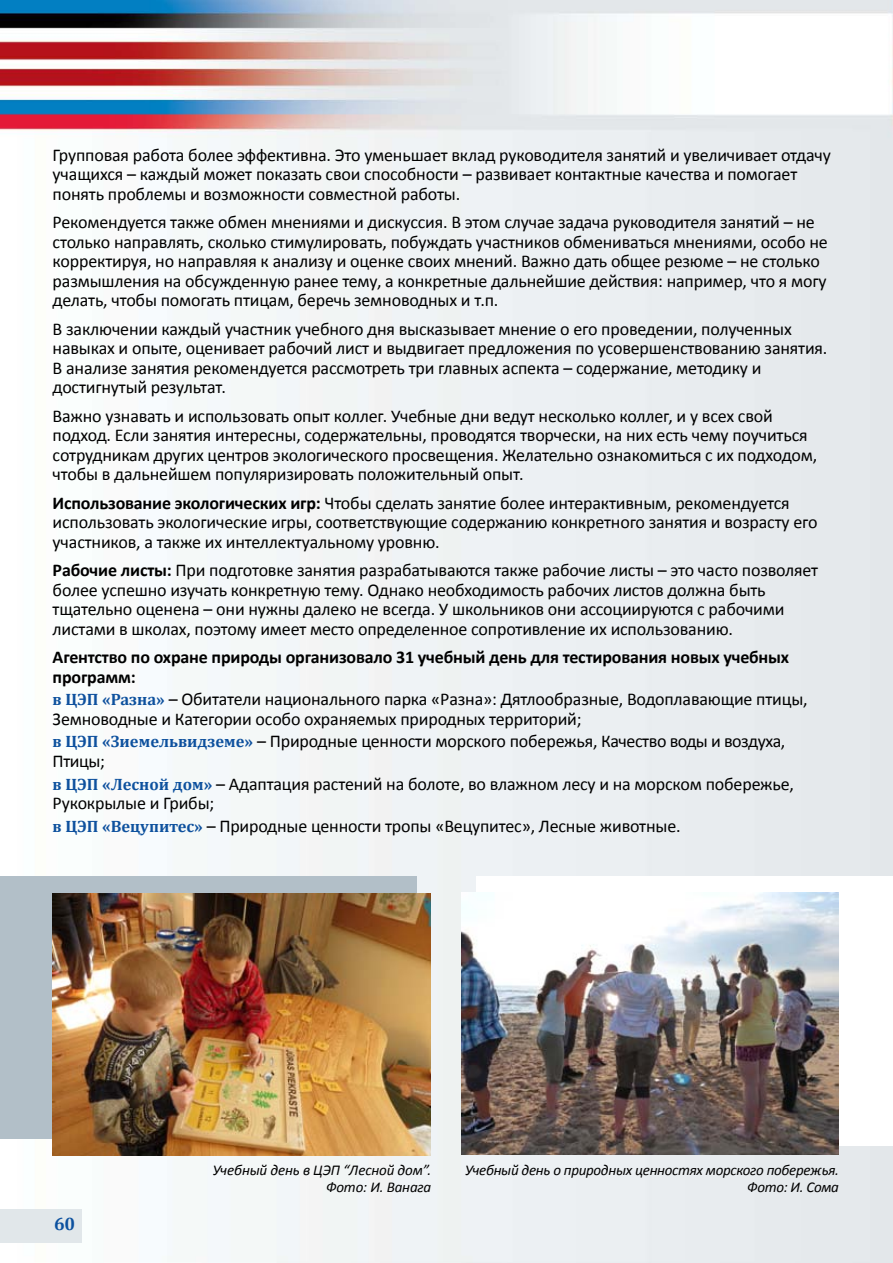
<style>
.page{position:relative;width:893px;height:1263px;background:#fff}
.page>*{position:absolute;margin:0;border:0;box-sizing:border-box;transform-origin:0 0}
.t1{font:18px/19.5px "Calibri";letter-spacing:-.01em;color:#000}
.t2{font:700 18px/19.5px "Calibri";letter-spacing:-.01em;color:#000}
.t3{font:700 18px "Cambria";color:#0c519f}
.t4{font:italic 15px/16.5px "Calibri";letter-spacing:-.02em;color:#000;text-align:right}
.s1{font-weight:700}
.s2{font-family:"Cambria";font-weight:700;font-size:16.5px;color:#0e519e}
</style>
<div class="page">
<img style="left:0;top:0;width:893px;height:1263px">
<div style="left:0;top:1209px;width:82px;height:33px;background:#e1e7ea"></div>
<div style="left:0;top:876px;width:416px;height:262px;background:#b2bfc8"></div>
<div style="left:477px;top:876px;width:416px;height:270px;background:#fff"></div>
<img style="left:53px;top:893px;width:378px;height:263px">
<img style="left:461px;top:892px;width:378px;height:262px">
<p class="t1" style="left:53px;top:145px;width:780px">Групповая работа более эффективна. Это уменьшает вклад руководителя занятий и увеличивает отдачу учащихся – каждый может показать свои способности – развивает контактные качества и помогает понять проблемы и возможности совместной работы.</p>
<p class="t1" style="left:53px;top:213px;width:777px">Рекомендуется также обмен мнениями и дискуссия. В этом случае задача руководителя занятий – не столько направлять, сколько стимулировать, побуждать участников обмениваться мнениями, особо не корректируя, но направляя к анализу и оценке своих мнений. Важно дать общее резюме – не столько размышления на обсужденную ранее тему, а конкретные дальнейшие действия: например, что я могу делать, чтобы помогать птицам, беречь земноводных и т.п.</p>
<p class="t1" style="left:53px;top:319px;width:776px">В заключении каждый участник учебного дня высказывает мнение о его проведении, полученных навыках и опыте, оценивает рабочий лист и выдвигает предложения по усовершенствованию занятия.<br>В анализе занятия рекомендуется рассмотреть три главных аспекта – содержание, методику и достигнутый результат.</p>
<p class="t1" style="left:53px;top:406px;width:766px">Важно узнавать и использовать опыт коллег. Учебные дни ведут несколько коллег, и у всех свой подход. Если занятия интересны, содержательны, проводятся творчески, на них есть чему поучиться сотрудникам других центров экологического просвещения. Желательно ознакомиться с их подходом, чтобы в дальнейшем популяризировать положительный опыт.</p>
<p class="t1" style="left:53px;top:493px;width:766px"><span class="s1">Использование экологических игр:</span> Чтобы сделать занятие более интерактивным, рекомендуется использовать экологические игры, соответствующие содержанию конкретного занятия и возрасту его участников, а также их интеллектуальному уровню.</p>
<p class="t1" style="left:53px;top:561px;width:767px"><span class="s1">Рабочие листы:</span> При подготовке занятия разрабатываются также рабочие листы – это часто позволяет более успешно изучать конкретную тему. Однако необходимость рабочих листов должна быть тщательно оценена – они нужны далеко не всегда. У школьников они ассоциируются с рабочими листами в школах, поэтому имеет место определенное сопротивление их использованию.</p>
<p class="t2" style="left:53px;top:648px;width:738px">Агентство по охране природы организовало 31 учебный день для тестирования новых учебных программ:</p>
<p class="t1" style="left:53px;top:690px;width:756px"><span class="s2">в ЦЭП «Разна»</span> – Обитатели национального парка «Разна»: Дятлообразные, Водоплавающие птицы,<br>Земноводные и Категории особо охраняемых природных территорий;</p>
<p class="t1" style="left:53px;top:732px;width:734px"><span class="s2">в ЦЭП «Зиемельвидземе»</span> – Природные ценности морского побережья, Качество воды и воздуха,<br>Птицы;</p>
<p class="t1" style="left:53px;top:774px;width:743px"><span class="s2">в ЦЭП «Лесной дом»</span> – Адаптация растений на болоте, во влажном лесу и на морском побережье,<br>Рукокрылые и Грибы;</p>
<p class="t1" style="left:53px;top:816px;width:629px"><span class="s2">в ЦЭП «Вецупитес»</span> – Природные ценности тропы «Вецупитес», Лесные животные.</p>
<p class="t3" style="left:54px;top:1211px;width:23px">60</p>
<p class="t4" style="left:213px;top:1161px;width:220px">Учебный день в ЦЭП “Лесной дом”.<br>Фото: И. Ванага</p>
<p class="t4" style="left:465px;top:1161px;width:375px">Учебный день о природных ценностях морского побережья.<br>Фото: И. Сома</p>
</div>
